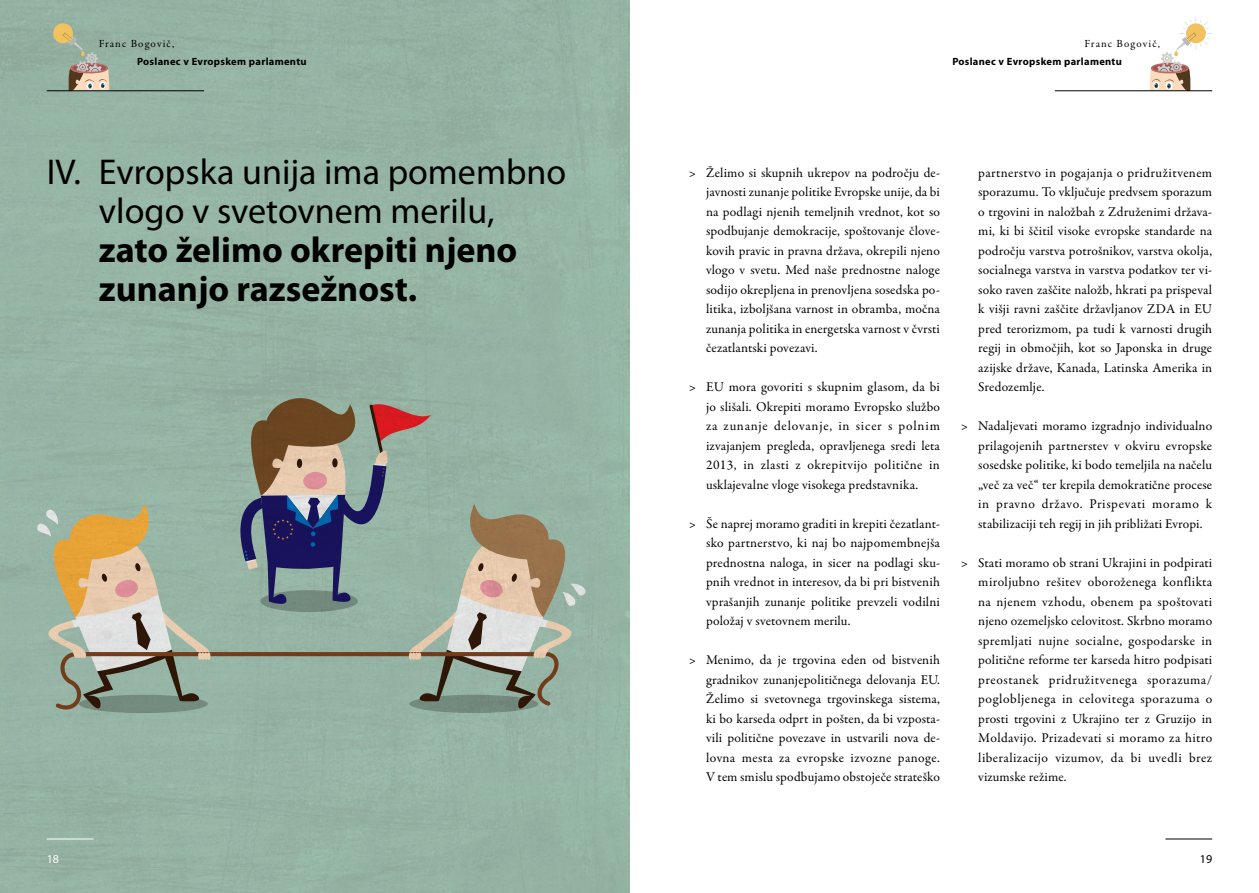
<style>
.page{position:relative;width:1259px;height:893px;background:#fff}
.page>*{position:absolute;margin:0;border:0;box-sizing:border-box;transform-origin:0 0}
.t1{font:36px/39px "Myriad Pro";color:#000;text-align:center}
.t2{font:700 36px/39px "Myriad Pro";color:#000}
.t3{font:13.5px/19.5px "Garamond Premr Pro";letter-spacing:.01em;color:#000;text-align:justify}
.t4{font:12px "Myriad Pro";color:#fff}
.t5{font:12px "Myriad Pro";color:#000}
.t6{font:10.95px "Garamond Premr Pro";letter-spacing:.1em;color:#000}
.t7{font:700 10.5px "Myriad Pro";letter-spacing:.03em;color:#000}
.s1{font-family:"Adobe Garamond Pro"}
</style>
<div class="page">
<div style="left:0;top:0;width:629px;height:893px;background:#95b4a4"></div>
<svg style="left:22px;top:392px;width:564px;height:321px"></svg>
<svg style="left:1149px;top:17px;width:63px;height:74px"></svg>
<hr style="left:1054px;top:91px;width:158px;height:1px;background:#000">
<hr style="left:1165px;top:839px;width:47px;height:1px;background:#000">
<svg style="left:47px;top:23px;width:62px;height:68px"></svg>
<hr style="left:47px;top:91px;width:157px;height:1px;background:#000">
<hr style="left:47px;top:839px;width:47px;height:1px;background:#fff">
<p class="t6" style="left:99px;top:37px;width:77px">Franc Bogovič,</p>
<p class="t7" style="left:137px;top:54px;width:171px">Poslanec v Evropskem parlamentu</p>
<h1 class="t1" style="left:47px;top:152px;width:521px">IV. Evropska unija ima pomembno vlogo v svetovnem merilu,</h1>
<h1 class="t2" style="left:99px;top:229px;width:420px">zato želimo okrepiti njeno zunanjo razsežnost.</h1>
<p class="t6" style="left:1084px;top:37px;width:77px">Franc Bogovič,</p>
<p class="t7" style="left:952px;top:54px;width:171px">Poslanec v Evropskem parlamentu</p>
<p class="t3" style="left:706px;top:163px;width:235px;text-indent:-17px"><span class="s1">&gt;</span> Želimo si skupnih ukrepov na področju de&shy;javnosti zunanje politike Evropske unije, da bi na podlagi njenih temeljnih vrednot, kot so spodbujanje demokracije, spoštovanje člove&shy;kovih pravic in pravna država, okrepili njeno vlogo v svetu. Med naše prednostne naloge sodijo okrepljena in prenovljena sosedska po&shy;litika, izboljšana varnost in obramba, močna zunanja politika in energetska varnost v čvrsti čezatlantski povezavi.</p>
<p class="t3" style="left:706px;top:378px;width:235px;text-indent:-17px"><span class="s1">&gt;</span> EU mora govoriti s skupnim glasom, da bi jo slišali. Okrepiti moramo Evropsko službo za zunanje delovanje, in sicer s polnim izvajanjem pregleda, opravljenega sredi leta 2013, in zlasti z okrepitvijo politične in usklajevalne vloge visokega predstavnika.</p>
<p class="t3" style="left:706px;top:514px;width:235px;text-indent:-17px"><span class="s1">&gt;</span> Še naprej moramo graditi in krepiti čezatlant&shy;sko partnerstvo, ki naj bo najpomembnejša prednostna naloga, in sicer na podlagi sku&shy;pnih vrednot in interesov, da bi pri bistvenih vprašanjih zunanje politike prevzeli vodilni položaj v svetovnem merilu.</p>
<p class="t3" style="left:706px;top:651px;width:235px;text-indent:-17px"><span class="s1">&gt;</span> Menimo, da je trgovina eden od bistvenih gradnikov zunanjepolitičnega delovanja EU.<br>Želimo si svetovnega trgovinskega sistema, ki bo karseda odprt in pošten, da bi vzposta&shy;vili politične povezave in ustvarili nova de&shy;lovna mesta za evropske izvozne panoge.<br>V tem smislu spodbujamo obstoječe strateško</p>
<p class="t3" style="left:978px;top:163px;width:235px">partnerstvo in pogajanja o pridružitvenem sporazumu. To vključuje predvsem sporazum o trgovini in naložbah z Združenimi država&shy;mi, ki bi ščitil visoke evropske standarde na področju varstva potrošnikov, varstva okolja, socialnega varstva in varstva podatkov ter vi&shy;soko raven zaščite naložb, hkrati pa prispeval k višji ravni zaščite državljanov ZDA in EU pred terorizmom, pa tudi k varnosti drugih regij in območjih, kot so Japonska in druge azijske države, Kanada, Latinska Amerika in Sredozemlje.</p>
<p class="t3" style="left:978px;top:416px;width:235px;text-indent:-17px"><span class="s1">&gt;</span> Nadaljevati moramo izgradnjo individualno prilagojenih partnerstev v okviru evropske sosedske politike, ki bodo temeljila na načelu „več za več“ ter krepila demokratične procese in pravno državo. Prispevati moramo k stabilizaciji teh regij in jih približati Evropi.</p>
<p class="t3" style="left:978px;top:553px;width:235px;text-indent:-17px"><span class="s1">&gt;</span> Stati moramo ob strani Ukrajini in podpirati miroljubno rešitev oboroženega konflikta na njenem vzhodu, obenem pa spoštovati njeno ozemeljsko celovitost. Skrbno moramo spremljati nujne socialne, gospodarske in politične reforme ter karseda hitro podpisati preostanek pridružitvenega sporazuma/ poglobljenega in celovitega sporazuma o prosti trgovini z Ukrajino ter z Gruzijo in Moldavijo. Prizadevati si moramo za hitro liberalizacijo vizumov, da bi uvedli brez vizumske režime.</p>
<p class="t4" style="left:47px;top:852px;width:14px">18</p>
<p class="t5" style="left:1199px;top:852px;width:14px">19</p>
</div>
